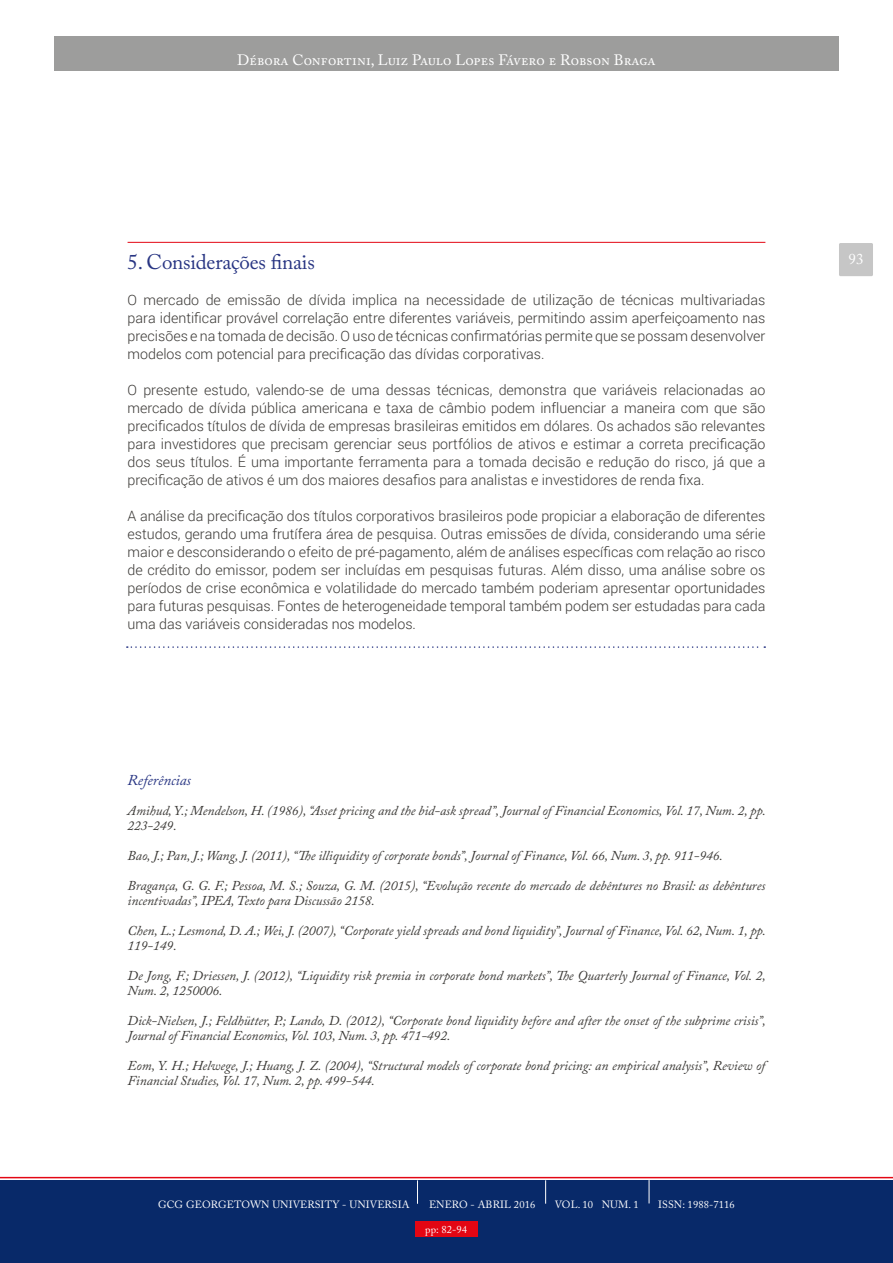
<style>
.page{position:relative;width:893px;height:1263px;background:#fff}
.page>*{position:absolute;margin:0;border:0;box-sizing:border-box;transform-origin:0 0}
.t1{font:21px "Adobe Caslon Pro";color:#283583}
.t2{font:15px "Adobe Caslon Pro";letter-spacing:.005em;color:#fff}
.t3{font:italic 15px "Adobe Caslon Pro";letter-spacing:-.005em;color:#283583}
.t4{font:300 14.25px/18px "Roboto";color:#3a3835;text-align:justify}
.t5{font:italic 13.5px/15px "Adobe Caslon Pro";letter-spacing:-.005em;color:#3a3835}
.t6{font:10.5px "Adobe Caslon Pro";letter-spacing:.01em;color:#fff}
</style>
<div class="page">
<div style="left:54px;top:37px;width:785px;height:34px;background:#9d9d9c"></div>
<div style="left:0;top:1180px;width:893px;height:83px;background:#082969"></div>
<svg style="left:0;top:1177px;width:893px;height:27px"></svg>
<div style="left:415px;top:1221px;width:63px;height:16px;background:#e30613"></div>
<div style="left:839px;top:243px;width:34px;height:33px;background:#c6c6c6;border-radius:2px"></div>
<hr style="left:128px;top:242px;width:637px;height:1px;background:#e30613">
<svg style="left:127px;top:646px;width:638px;height:2px"></svg>
<p class="t2" style="left:237px;top:51px;width:420px">Débora Confortini, Luiz Paulo Lopes Fávero e Robson Braga</p>
<h1 class="t1" style="left:128px;top:250px;width:189px">5. Considerações finais</h1>
<p class="t4" style="left:128px;top:291px;width:639px">O mercado de emissão de dívida implica na necessidade de utilização de técnicas multivariadas para identificar provável correlação entre diferentes variáveis, permitindo assim aperfeiçoamento nas precisões e na tomada de decisão. O uso de técnicas confirmatórias permite que se possam desenvolver modelos com potencial para precificação das dívidas corporativas.</p>
<p class="t4" style="left:128px;top:381px;width:639px">O presente estudo, valendo-se de uma dessas técnicas, demonstra que variáveis relacionadas ao mercado de dívida pública americana e taxa de câmbio podem influenciar a maneira com que são precificados títulos de dívida de empresas brasileiras emitidos em dólares. Os achados são relevantes para investidores que precisam gerenciar seus portfólios de ativos e estimar a correta precificação dos seus títulos. É uma importante ferramenta para a tomada decisão e redução do risco, já que a precificação de ativos é um dos maiores desafios para analistas e investidores de renda fixa.</p>
<p class="t4" style="left:128px;top:507px;width:639px">A análise da precificação dos títulos corporativos brasileiros pode propiciar a elaboração de diferentes estudos, gerando uma frutífera área de pesquisa. Outras emissões de dívida, considerando uma série maior e desconsiderando o efeito de pré-pagamento, além de análises específicas com relação ao risco de crédito do emissor, podem ser incluídas em pesquisas futuras. Além disso, uma análise sobre os períodos de crise econômica e volatilidade do mercado também poderiam apresentar oportunidades para futuras pesquisas. Fontes de heterogeneidade temporal também podem ser estudadas para cada uma das variáveis consideradas nos modelos.</p>
<p class="t3" style="left:128px;top:770px;width:65px">Referências</p>
<p class="t5" style="left:128px;top:802px;width:640px">Amihud, Y.; Mendelson, H. (1986), “Asset pricing and the bid-ask spread”, Journal of Financial Economics, Vol. 17, Num. 2, pp.<br>223-249.</p>
<p class="t5" style="left:128px;top:847px;width:597px">Bao, J.; Pan, J.; Wang, J. (2011), “The illiquidity of corporate bonds”, Journal of Finance, Vol. 66, Num. 3, pp. 911-946.</p>
<p class="t5" style="left:128px;top:877px;width:639px">Bragança, G. G. F.; Pessoa, M. S.; Souza, G. M. (2015), “Evolução recente do mercado de debêntures no Brasil: as debêntures incentivadas”, IPEA, Texto para Discussão 2158.</p>
<p class="t5" style="left:128px;top:922px;width:640px">Chen, L.; Lesmond, D. A.; Wei, J. (2007), “Corporate yield spreads and bond liquidity”, Journal of Finance, Vol. 62, Num. 1, pp.<br>119-149.</p>
<p class="t5" style="left:128px;top:967px;width:640px">De Jong, F.; Driessen, J. (2012), “Liquidity risk premia in corporate bond markets”, The Quarterly Journal of Finance, Vol. 2,<br>Num. 2, 1250006.</p>
<p class="t5" style="left:128px;top:1012px;width:640px">Dick-Nielsen, J.; Feldhütter, P.; Lando, D. (2012), “Corporate bond liquidity before and after the onset of the subprime crisis”,<br>Journal of Financial Economics, Vol. 103, Num. 3, pp. 471-492.</p>
<p class="t5" style="left:128px;top:1057px;width:639px">Eom, Y. H.; Helwege, J.; Huang, J. Z. (2004), “Structural models of corporate bond pricing: an empirical analysis”, Review of<br>Financial Studies, Vol. 17, Num. 2, pp. 499-544.</p>
<p class="t6" style="left:158px;top:1198px;width:253px">GCG GEORGETOWN UNIVERSITY - UNIVERSIA</p>
<p class="t6" style="left:429px;top:1198px;width:108px">ENERO - ABRIL 2016</p>
<p class="t6" style="left:555px;top:1198px;width:85px">VOL. 10 NUM. 1</p>
<p class="t6" style="left:658px;top:1198px;width:78px">ISSN: 1988-7116</p>
<p class="t6" style="left:425px;top:1223px;width:43px">pp: 82-94</p>
<p class="t2" style="left:848px;top:250px;width:16px">93</p>
</div>
